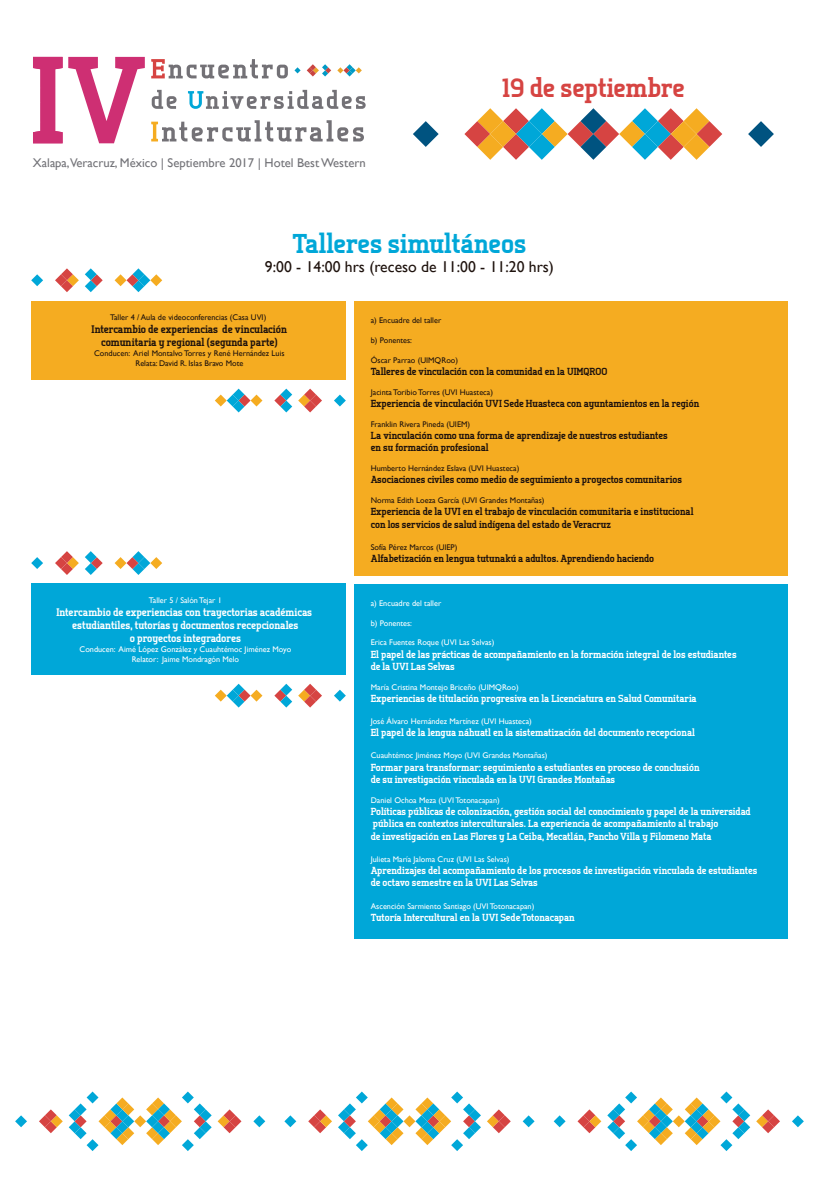
<style>
.page{position:relative;width:819px;height:1197px;background:#fff}
.page>*{position:absolute;margin:0;border:0;box-sizing:border-box;transform-origin:0 0}
.t1{font:800 27.21px "Tertre";color:#00a7d8}
.t2{font:800 26.6px "Tertre";color:#d64442}
.t3{font:15.66px "Gill Sans";color:#1e120d}
.t4{font:12.6px "Gill Sans";color:#727277}
.t5{font:800 10.94px/13.1px "Tertre";color:#fff;text-align:center}
.t6{font:800 10.94px/13.1px "Tertre";color:#1e120d;text-align:center}
.t7{font:800 10.24px/12.3px "Tertre";color:#fff}
.t8{font:800 10.24px/12.3px "Tertre";color:#1e120d}
.t9{font:8.22px/9.8px "Gill Sans";color:#fff;text-align:center}
.t10{font:8.22px/9.8px "Gill Sans";color:#1e120d;text-align:center}
</style>
<div class="page">
<svg style="left:413px;top:121px;width:26px;height:26px"></svg>
<svg style="left:748px;top:121px;width:26px;height:26px"></svg>
<svg style="left:464px;top:108px;width:258px;height:52px"></svg>
<svg style="left:215px;top:389px;width:47px;height:23px"></svg>
<svg style="left:274px;top:389px;width:18px;height:23px"></svg>
<svg style="left:298px;top:389px;width:24px;height:23px"></svg>
<svg style="left:334px;top:395px;width:12px;height:12px"></svg>
<svg style="left:115px;top:551px;width:47px;height:24px"></svg>
<svg style="left:85px;top:551px;width:18px;height:24px"></svg>
<svg style="left:55px;top:551px;width:24px;height:24px"></svg>
<svg style="left:31px;top:557px;width:12px;height:12px"></svg>
<svg style="left:215px;top:684px;width:47px;height:24px"></svg>
<svg style="left:274px;top:684px;width:18px;height:24px"></svg>
<svg style="left:298px;top:684px;width:24px;height:24px"></svg>
<svg style="left:334px;top:690px;width:12px;height:12px"></svg>
<svg style="left:115px;top:268px;width:47px;height:24px"></svg>
<svg style="left:85px;top:268px;width:18px;height:24px"></svg>
<svg style="left:55px;top:268px;width:24px;height:24px"></svg>
<svg style="left:31px;top:274px;width:12px;height:12px"></svg>
<svg style="left:151px;top:59px;width:137px;height:19px"></svg>
<svg style="left:152px;top:90px;width:25px;height:19px"></svg>
<svg style="left:188px;top:90px;width:178px;height:19px"></svg>
<svg style="left:151px;top:120px;width:213px;height:21px"></svg>
<svg style="left:33px;top:57px;width:112px;height:86px"></svg>
<svg style="left:337px;top:64px;width:25px;height:13px"></svg>
<svg style="left:307px;top:64px;width:24px;height:13px"></svg>
<svg style="left:294px;top:67px;width:7px;height:6px"></svg>
<div style="left:354px;top:584px;width:434px;height:354px;background:#00a7d8"></div>
<div style="left:31px;top:584px;width:315px;height:91px;background:#00a7d8"></div>
<div style="left:31px;top:301px;width:315px;height:79px;background:#f5ac21"></div>
<div style="left:354px;top:301px;width:434px;height:275px;background:#f5ac21"></div>
<svg style="left:554px;top:1115px;width:12px;height:12px"></svg>
<svg style="left:578px;top:1109px;width:23px;height:24px"></svg>
<svg style="left:607px;top:1092px;width:143px;height:59px"></svg>
<svg style="left:756px;top:1109px;width:24px;height:24px"></svg>
<svg style="left:792px;top:1115px;width:12px;height:12px"></svg>
<svg style="left:284px;top:1115px;width:12px;height:12px"></svg>
<svg style="left:308px;top:1109px;width:24px;height:24px"></svg>
<svg style="left:338px;top:1092px;width:143px;height:59px"></svg>
<svg style="left:487px;top:1109px;width:24px;height:24px"></svg>
<svg style="left:523px;top:1115px;width:12px;height:12px"></svg>
<svg style="left:15px;top:1115px;width:12px;height:12px"></svg>
<svg style="left:39px;top:1109px;width:24px;height:24px"></svg>
<svg style="left:69px;top:1092px;width:143px;height:59px"></svg>
<svg style="left:218px;top:1109px;width:23px;height:24px"></svg>
<svg style="left:253px;top:1115px;width:12px;height:12px"></svg>
<p class="t4" style="left:33px;top:155px;width:334px">Xalapa,Veracruz, México | Septiembre 2017 | Hotel Best Western</p>
<h2 class="t2" style="left:502px;top:71px;width:184px">19 de septiembre</h2>
<h1 class="t1" style="left:293px;top:226px;width:235px">Talleres simultáneos</h1>
<h3 class="t3" style="left:265px;top:257px;width:291px">9:00 - 14:00 hrs (receso de 11:00 - 11:20 hrs)</h3>
<p class="t10" style="left:110px;top:312px;width:158px">Taller 4 / Aula de videoconferencias (Casa UVI)</p>
<p class="t6" style="left:92px;top:322px;width:197px">Intercambio de experiencias de vinculación comunitaria y regional (segunda parte)</p>
<p class="t10" style="left:94px;top:348px;width:192px">Conducen: Ariel Montalvo Torres y René Hernández Luis<br>Relata: David R. Islas Bravo Mote</p>
<p class="t9" style="left:149px;top:595px;width:74px">Taller 5 / Salón Tejar 1</p>
<p class="t5" style="left:57px;top:605px;width:257px">Intercambio de experiencias con trayectorias académicas estudiantiles, tutorías y documentos recepcionales<br>o proyectos integradores</p>
<p class="t9" style="left:80px;top:644px;width:213px">Conducen: Aimé López González y Cuauhtémoc Jiménez Moyo<br>Relator: Jaime Mondragón Melo</p>
<p class="t10" style="left:371px;top:316px;width:72px">a) Encuadre del taller</p>
<p class="t10" style="left:371px;top:335px;width:43px">b) Ponentes:</p>
<p class="t10" style="left:371px;top:355px;width:89px">Óscar Parrao (UIMQRoo)</p>
<p class="t8" style="left:371px;top:365px;width:238px">Talleres de vinculación con la comunidad en la UIMQROO</p>
<p class="t10" style="left:371px;top:387px;width:124px">Jacinta Toribio Torres (UVI Huasteca)</p>
<p class="t8" style="left:371px;top:397px;width:330px">Experiencia de vinculación UVI Sede Huasteca con ayuntamientos en la región</p>
<p class="t10" style="left:371px;top:419px;width:101px">Franklin Rivera Pineda (UIEM)</p>
<p class="t8" style="left:371px;top:429px;width:298px">La vinculación como una forma de aprendizaje de nuestros estudiantes en su formación profesional</p>
<p class="t10" style="left:371px;top:463px;width:150px">Humberto Hernández Eslava (UVI Huasteca)</p>
<p class="t8" style="left:371px;top:473px;width:313px">Asociaciones civiles como medio de seguimiento a proyectos comunitarios</p>
<p class="t10" style="left:371px;top:495px;width:175px">Norma Edith Loeza García (UVI Grandes Montañas)</p>
<p class="t8" style="left:371px;top:505px;width:324px">Experiencia de la UVI en el trabajo de vinculación comunitaria e institucional con los servicios de salud indígena del estado de Veracruz</p>
<p class="t10" style="left:371px;top:542px;width:88px">Sofía Pérez Marcos (UIEP)</p>
<p class="t8" style="left:371px;top:552px;width:285px">Alfabetización en lengua tutunakú a adultos. Aprendiendo haciendo</p>
<p class="t9" style="left:371px;top:598px;width:72px">a) Encuadre del taller</p>
<p class="t9" style="left:371px;top:618px;width:43px">b) Ponentes:</p>
<p class="t9" style="left:371px;top:637px;width:125px">Erica Fuentes Roque (UVI Las Selvas)</p>
<p class="t7" style="left:371px;top:648px;width:367px">El papel de las prácticas de acompañamiento en la formación integral de los estudiantes de la UVI Las Selvas</p>
<p class="t9" style="left:371px;top:682px;width:149px">María Cristina Montejo Briceño (UIMQRoo)</p>
<p class="t7" style="left:371px;top:692px;width:327px">Experiencias de titulación progresiva en la Licenciatura en Salud Comunitaria</p>
<p class="t9" style="left:371px;top:716px;width:163px">José Álvaro Hernández Martínez (UVI Huasteca)</p>
<p class="t7" style="left:371px;top:726px;width:326px">El papel de la lengua náhuatl en la sistematización del documento recepcional</p>
<p class="t9" style="left:371px;top:751px;width:178px">Cuauhtémoc Jiménez Moyo (UVI Grandes Montañas)</p>
<p class="t7" style="left:371px;top:761px;width:330px">Formar para transformar: seguimiento a estudiantes en proceso de conclusión de su investigación vinculada en la UVI Grandes Montañas</p>
<p class="t9" style="left:371px;top:795px;width:131px">Daniel Ochoa Meza (UVI Totonacapan)</p>
<p class="t7" style="left:371px;top:805px;width:382px">Políticas públicas de colonización, gestión social del conocimiento y papel de la universidad pública en contextos interculturales. La experiencia de acompañamiento al trabajo<br>de investigación en Las Flores y La Ceiba, Mecatlán, Pancho Villa y Filomeno Mata</p>
<p class="t9" style="left:371px;top:854px;width:140px">Julieta María Jaloma Cruz (UVI Las Selvas)</p>
<p class="t7" style="left:371px;top:864px;width:388px">Aprendizajes del acompañamiento de los procesos de investigación vinculada de estudiantes de octavo semestre en la UVI Las Selvas</p>
<p class="t9" style="left:371px;top:901px;width:165px">Ascención Sarmiento Santiago (UVI Totonacapan)</p>
<p class="t7" style="left:371px;top:911px;width:206px">Tutoría Intercultural en la UVI Sede Totonacapan</p>
</div>
